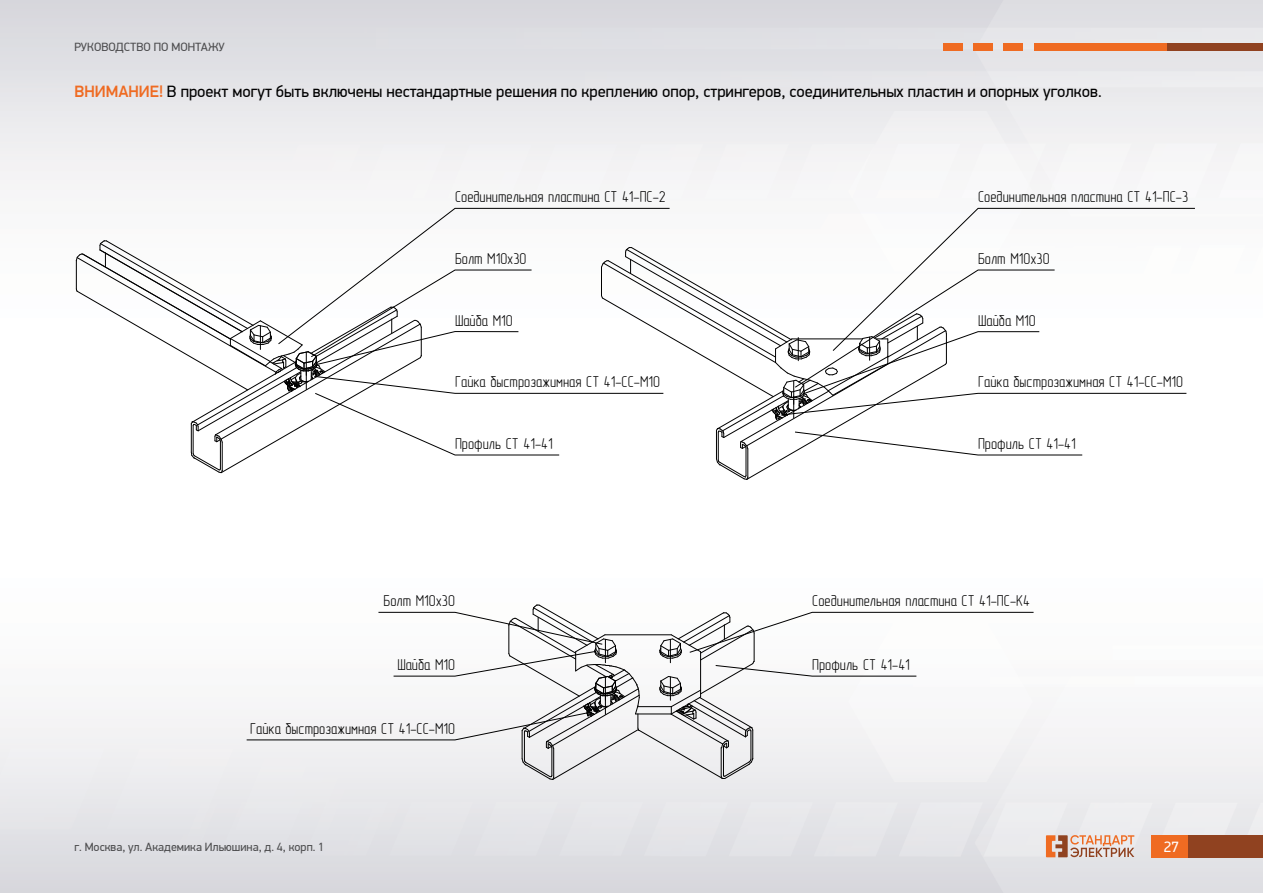
<style>
.page{position:relative;width:1263px;height:893px;background:#fff}
.page>*{position:absolute;margin:0;border:0;box-sizing:border-box;transform-origin:0 0}
.t1{font:16.5px "PF Din Display Pro";color:#000}
.t2{font:15.75px "GOST Type A";color:#000}
.t3{font:15px "PF Din Display Pro";color:#fff}
.t4{font:12px "PF Din Display Pro";color:#4d4d4f}
.s1{font-weight:500;color:#ef6b22}
</style>
<div class="page">
<img style="left:0;top:0;width:1263px;height:893px">
<svg style="left:277px;top:208px;width:393px;height:32px"></svg>
<svg style="left:832px;top:208px;width:364px;height:144px"></svg>
<svg style="left:246px;top:604px;width:788px;height:176px"></svg>
<svg style="left:76px;top:240px;width:1111px;height:240px"></svg>
<div style="left:1034px;top:43px;width:133px;height:8px;background:#ef6b22"></div>
<div style="left:1003px;top:43px;width:20px;height:8px;background:#ef6b22"></div>
<div style="left:973px;top:43px;width:20px;height:8px;background:#ef6b22"></div>
<div style="left:943px;top:43px;width:20px;height:8px;background:#ef6b22"></div>
<div style="left:1167px;top:43px;width:96px;height:8px;background:#904220"></div>
<div style="left:1151px;top:835px;width:112px;height:22px;background:#ef6b22"></div>
<div style="left:1188px;top:835px;width:75px;height:22px;background:#904220"></div>
<svg style="left:1046px;top:835px;width:88px;height:22px;background:#d5a892"></svg>
<p class="t4" style="left:74px;top:40px;width:152px">РУКОВОДСТВО ПО МОНТАЖУ</p>
<p class="t1" style="left:74px;top:82px;width:1029px"><span class="s1">ВНИМАНИЕ!</span> В проект могут быть включены нестандартные решения по креплению опор, стрингеров, соединительных пластин и опорных уголков.</p>
<p class="t2" style="left:455px;top:189px;width:212px">Соединительная пластина СТ 41-ПС-2</p>
<p class="t2" style="left:978px;top:189px;width:212px">Соединительная пластина СТ 41-ПС-3</p>
<p class="t2" style="left:455px;top:251px;width:73px">Болт М10х30</p>
<p class="t2" style="left:978px;top:251px;width:73px">Болт М10х30</p>
<p class="t2" style="left:455px;top:312px;width:59px">Шайба М10</p>
<p class="t2" style="left:978px;top:312px;width:59px">Шайба М10</p>
<p class="t2" style="left:455px;top:374px;width:207px">Гайка быстрозажимная СТ 41-СС-М10</p>
<p class="t2" style="left:978px;top:374px;width:207px">Гайка быстрозажимная СТ 41-СС-М10</p>
<p class="t2" style="left:455px;top:436px;width:99px">Профиль СТ 41-41</p>
<p class="t2" style="left:978px;top:436px;width:99px">Профиль СТ 41-41</p>
<p class="t2" style="left:383px;top:593px;width:73px">Болт М10х30</p>
<p class="t2" style="left:397px;top:657px;width:59px">Шайба М10</p>
<p class="t2" style="left:250px;top:721px;width:207px">Гайка быстрозажимная СТ 41-СС-М10</p>
<p class="t2" style="left:812px;top:593px;width:219px">Соединительная пластина СТ 41-ПС-К4</p>
<p class="t2" style="left:812px;top:657px;width:99px">Профиль СТ 41-41</p>
<p class="t4" style="left:74px;top:840px;width:251px">г. Москва, ул. Академика Ильюшина, д. 4, корп. 1</p>
<p class="t3" style="left:1164px;top:838px;width:16px">27</p>
</div>
